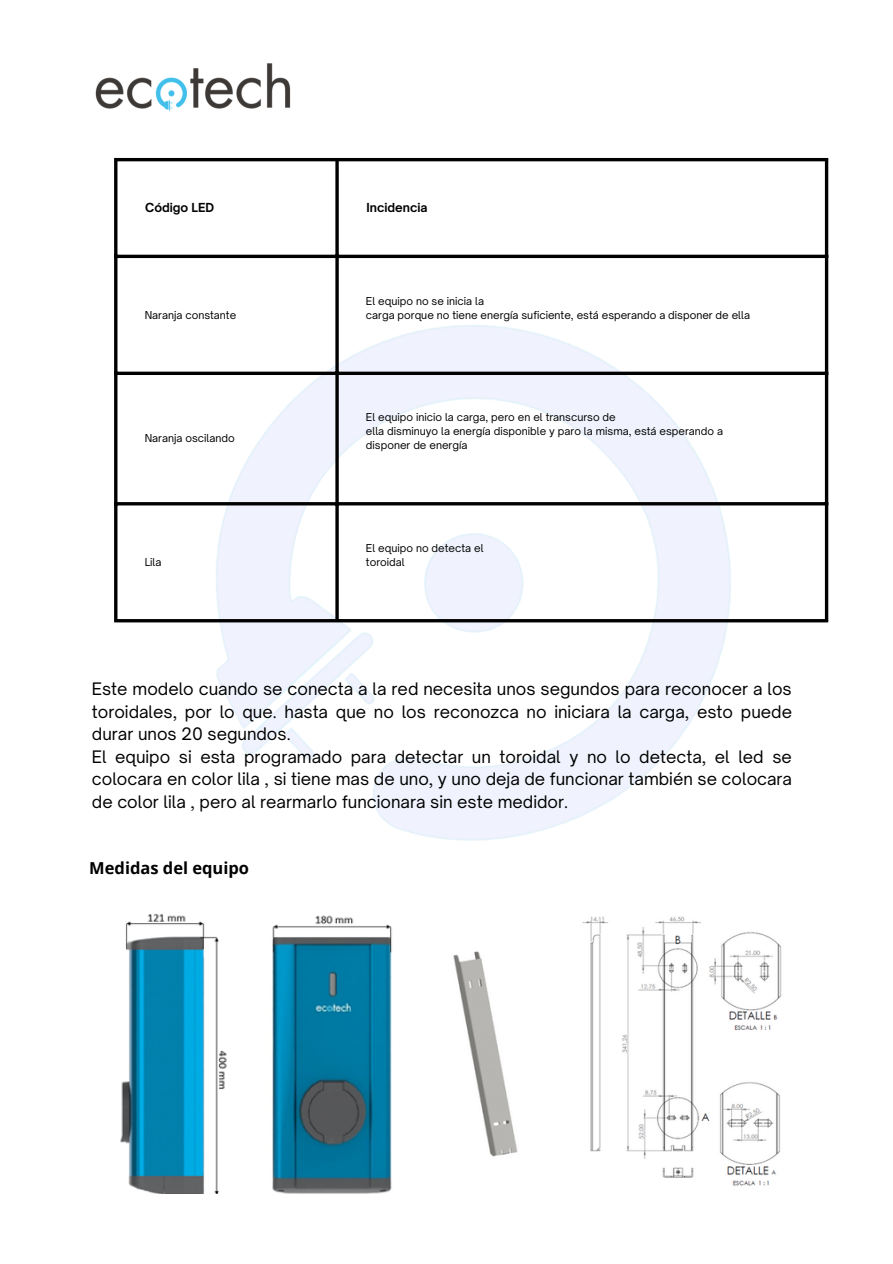
<style>
.page{position:relative;width:893px;height:1264px;background:#fff}
.page>*{position:absolute;margin:0;border:0;box-sizing:border-box;transform-origin:0 0}
.t1{font:16.5px/22.5px "Open Sauce One";color:#000;text-align:justify}
.t2{font:700 16.5px "Open Sans";color:#000}
.t3{font:700 12px "Open Sauce One";color:#000}
.t4{font:10.5px "Open Sauce One";color:#000}
</style>
<div class="page">
<img style="left:95px;top:63px;width:196px;height:48px">
<img style="left:120px;top:1037px;width:272px;height:156px">
<img style="left:468px;top:1037px;width:50px;height:120px">
<img style="left:590px;top:1037px;width:190px;height:149px">
<img style="left:114px;top:158px;width:715px;height:879px">
<hr style="left:114px;top:161px;width:3px;height:458px;background:#000">
<svg style="left:335px;top:161px;width:4px;height:458px;background:#262627"></svg>
<svg style="left:824px;top:161px;width:4px;height:458px;background:#393939"></svg>
<hr style="left:114px;top:158px;width:714px;height:3px;background:#000">
<hr style="left:114px;top:255px;width:714px;height:3px;background:#000">
<svg style="left:117px;top:371px;width:711px;height:4px;background:#272728"></svg>
<hr style="left:114px;top:502px;width:714px;height:3px;background:#000">
<hr style="left:114px;top:619px;width:714px;height:3px;background:#000">
<p class="t3" style="left:145px;top:200px;width:70px">Código LED</p>
<p class="t3" style="left:366px;top:200px;width:63px">Incidencia</p>
<p class="t4" style="left:145px;top:308px;width:93px">Naranja constante</p>
<p class="t4" style="left:145px;top:431px;width:92px">Naranja oscilando</p>
<p class="t4" style="left:145px;top:555px;width:18px">Lila</p>
<p class="t4" style="left:366px;top:294px;width:120px">El equipo no se inicia la</p>
<p class="t4" style="left:366px;top:308px;width:385px">carga porque no tiene energía suficiente, está esperando a disponer de ella</p>
<p class="t4" style="left:366px;top:410px;width:251px">El equipo inicio la carga, pero en el transcurso de</p>
<p class="t4" style="left:366px;top:424px;width:358px">ella disminuyo la energía disponible y paro la misma, está esperando a</p>
<p class="t4" style="left:366px;top:438px;width:103px">disponer de energía</p>
<p class="t4" style="left:366px;top:541px;width:119px">El equipo no detecta el</p>
<p class="t4" style="left:366px;top:555px;width:40px">toroidal</p>
<p class="t1" style="left:92px;top:677px;width:701px">Este modelo cuando se conecta a la red necesita unos segundos para reconocer a los toroidales, por lo que. hasta que no los reconozca no iniciara la carga, esto puede durar unos 20 segundos.</p>
<p class="t1" style="left:92px;top:745px;width:701px">El equipo si esta programado para detectar un toroidal y no lo detecta, el led se colocara en color lila , si tiene mas de uno, y uno deja de funcionar también se colocara de color lila , pero al rearmarlo funcionara sin este medidor.</p>
<p class="t2" style="left:89px;top:856px;width:161px">Medidas del equipo</p>
</div>
